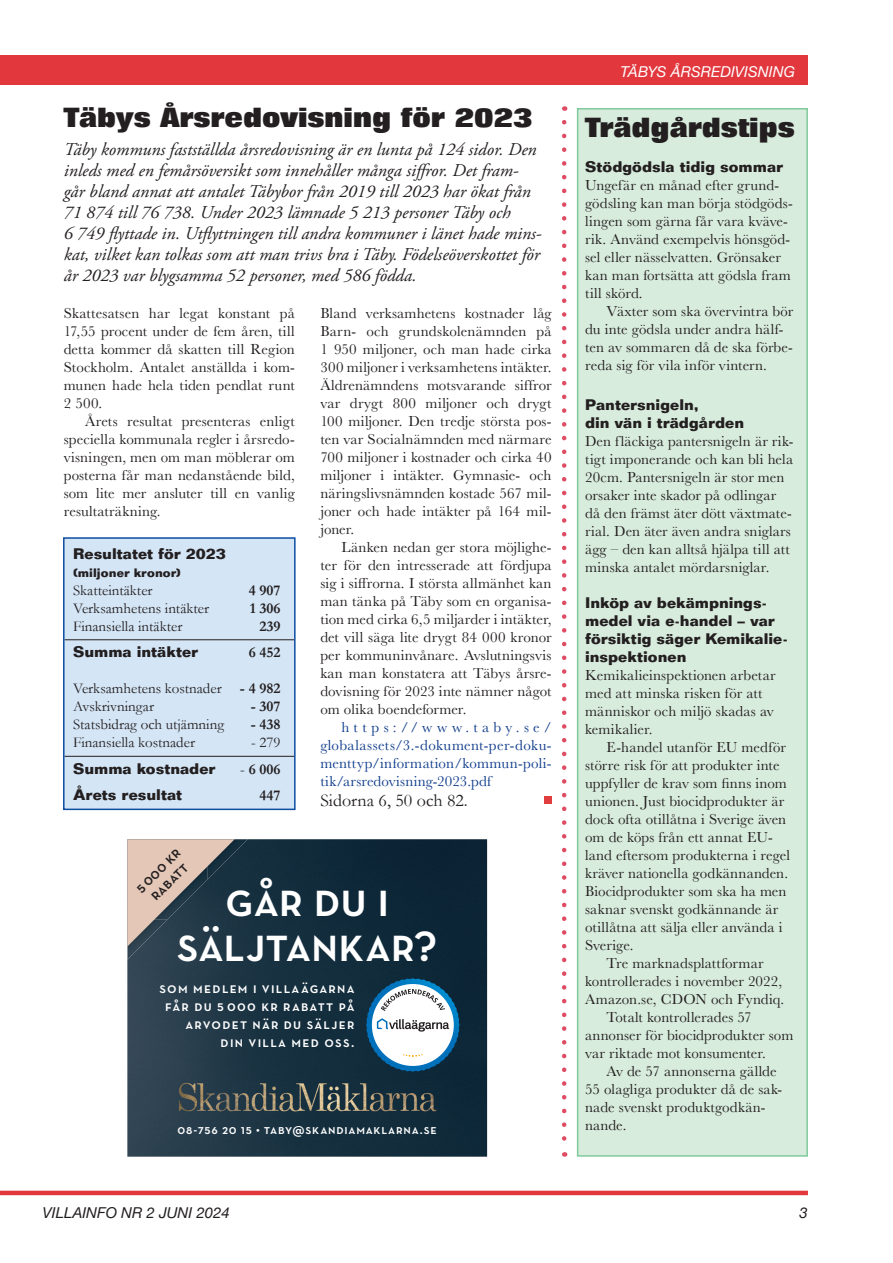
<style>
.page{position:relative;width:893px;height:1263px;background:#fff}
.page>*{position:absolute;margin:0;border:0;box-sizing:border-box;transform-origin:0 0}
.t1{font:500 49.2px/44.8px "Neutra Premium";letter-spacing:-.005em;color:#fff;text-align:center}
.Rubrik_2{font:800 27px "Folio";color:#231f20}
.Ingress{font:italic 18px/21px "Adobe Garamond Pro";color:#231f20}
.t2{font:18px "Garamond";color:#231f20}
.t3{font:500 15.75px/15.8px "Neutra Premium";color:#231f20;text-align:center}
.Brö_text_med_indrag{font:15px/18px "Baskerville";letter-spacing:.01em;color:#231f20}
.Brö_text_utan_indrag{font:15px/18px "Baskerville";letter-spacing:.01em;color:#231f20}
.Underrubrik{font:700 15px/18px "Folio";color:#231f20}
.t4{font:15px "Garamond";color:#231f20}
.Brö_text_med_indrag-2{font:15px/18px "Baskerville";letter-spacing:.01em;color:#103d8c;text-align:justify}
.t5{font:500 15px/17.9px "Neutra Premium";letter-spacing:.085em;color:#fff;text-align:right}
.Underrubrik-2{font:700 15px "Garamond";color:#231f20}
.t6{font:italic 15px "Helvetica Neue";color:#231f20}
.t7{font:italic 15px "Helvetica Neue";letter-spacing:.005em;color:#fff}
.t8{font:500 13.5px "Neutra Premium";letter-spacing:.055em;color:#fff}
.Underrubrik-3{font:700 12px "Folio";letter-spacing:.01em;color:#231f20}
.s1{font-weight:700}
.s2{font-weight:400}
</style>
<div class="page">
<div style="left:577px;top:108px;width:231px;height:1049px;background:#d8ecdd;border:2px solid #80ca9c"></div>
<svg style="left:562px;top:122px;width:4px;height:1035px"></svg>
<hr style="left:0;top:1191px;width:808px;height:4px;background:#e1373d">
<div style="left:0;top:55px;width:808px;height:30px;background:#e1373d"></div>
<img style="left:127px;top:839px;width:360px;height:318px">
<img style="left:235px;top:839px;width:13px;height:40px">
<img style="left:127px;top:946px;width:41px;height:13px">
<svg style="left:127px;top:839px;width:108px;height:107px;background:#83807f"></svg>
<img style="left:176px;top:1081px;width:264px;height:32px">
<svg style="left:366px;top:978px;width:94px;height:94px"></svg>
<div style="left:544px;top:796px;width:7px;height:8px;background:#e13e40"></div>
<div style="left:64px;top:538px;width:231px;height:271px;background:#d4e5f5"></div>
<hr style="left:65px;top:639px;width:229px;height:1px;background:#231f20">
<hr style="left:65px;top:756px;width:229px;height:1px;background:#231f20">
<div style="left:63px;top:537px;width:233px;height:273px;border:2px solid #0d4da1"></div>
<p class="Rubrik_2" style="left:64px;top:102px;width:470px">Täbys Årsredovisning för 2023</p>
<p class="Ingress" style="left:64px;top:140px;width:479px">Täby kommuns fastställda årsredovisning är en lunta på 124 sidor. Den inleds med en femårsöversikt som innehåller många siffror. Det fram&shy;går bland annat att antalet Täbybor från 2019 till 2023 har ökat från 71 874 till 76 738. Under 2023 lämnade 5 213 personer Täby och<br>6 749 flyttade in. Utflyttningen till andra kommuner i länet hade mins&shy;kat, vilket kan tolkas som att man trivs bra i Täby. Födelseöverskottet för år 2023 var blygsamma 52 personer, med 586 födda.</p>
<p class="Brö_text_utan_indrag" style="left:64px;top:304px;width:233px;text-align:justify">Skattesatsen har legat konstant på 17,55 procent under de fem åren, till detta kommer då skatten till Region Stockholm. Antalet anställda i kom&shy;munen hade hela tiden pendlat runt 2 500.</p>
<p class="Brö_text_med_indrag" style="left:64px;top:412px;width:233px;text-align:justify;text-indent:21px">Årets resultat presenteras enligt speciella kommunala regler i årsredo&shy;visningen, men om man möblerar om posterna får man nedanstående bild, som lite mer ansluter till en vanlig resultaträkning.</p>
<p class="Underrubrik" style="left:73px;top:544px;width:154px">Resultatet för 2023</p>
<p class="Underrubrik-3" style="left:73px;top:565px;width:109px">(miljoner kronor)</p>
<p class="t4" style="left:73px;top:581px;width:81px">Skatteintäkter</p>
<p class="Underrubrik-2" style="left:249px;top:581px;width:33px">4 907</p>
<p class="t4" style="left:73px;top:599px;width:138px">Verksamhetens intäkter</p>
<p class="Underrubrik-2" style="left:250px;top:599px;width:32px">1 306</p>
<p class="t4" style="left:73px;top:617px;width:111px">Finansiella intäkter</p>
<p class="Underrubrik-2" style="left:259px;top:617px;width:23px">239</p>
<p class="Underrubrik" style="left:73px;top:643px;width:127px">Summa intäkter</p>
<p class="Underrubrik-2" style="left:249px;top:644px;width:33px">6 452</p>
<p class="t4" style="left:73px;top:680px;width:209px">Verksamhetens kostnader <span class="s1">- 4 982</span></p>
<p class="t4" style="left:73px;top:698px;width:82px">Avskrivningar</p>
<p class="Underrubrik-2" style="left:251px;top:698px;width:31px">- 307</p>
<p class="t4" style="left:73px;top:716px;width:153px">Statsbidrag och utjämning</p>
<p class="Underrubrik-2" style="left:251px;top:716px;width:31px">- 438</p>
<p class="t4" style="left:73px;top:734px;width:123px">Finansiella kostnader</p>
<p class="t4" style="left:251px;top:734px;width:31px">- 279</p>
<p class="Underrubrik" style="left:73px;top:759px;width:144px">Summa kostnader</p>
<p class="Underrubrik-2" style="left:240px;top:760px;width:42px"><span class="s2">-</span> 6 006</p>
<p class="Underrubrik" style="left:73px;top:786px;width:111px">Årets resultat</p>
<p class="Underrubrik-2" style="left:259px;top:787px;width:23px">447</p>
<p class="Brö_text_utan_indrag" style="left:320px;top:304px;width:233px;text-align:justify">Bland verksamhetens kostnader låg Barn- och grundskolenämnden på 1 950 miljoner, och man hade cirka 300 miljoner i verksamhetens intäkter.<br>Äldrenämndens motsvarande siffror var drygt 800 miljoner och drygt 100 miljoner. Den tredje största pos&shy;ten var Socialnämnden med närmare 700 miljoner i kostnader och cirka 40 miljoner i intäkter. Gymnasie- och näringslivsnämnden kostade 567 mil&shy;joner och hade intäkter på 164 mil&shy;joner.</p>
<p class="Brö_text_med_indrag" style="left:320px;top:538px;width:233px;text-align:justify;text-indent:21px">Länken nedan ger stora möjlighe&shy;ter för den intresserade att fördjupa sig i siffrorna. I största allmänhet kan man tänka på Täby som en organisa&shy;tion med cirka 6,5 miljarder i intäkter, det vill säga lite drygt 84 000 kronor per kommuninvånare. Avslutningsvis kan man konstatera att Täbys årsre&shy;dovisning för 2023 inte nämner något om olika boendeformer.</p>
<p class="Brö_text_med_indrag-2" style="left:320px;top:718px;width:233px;text-indent:21px">https://www.taby.se/ globalassets/3.-dokument-per-doku&shy;menttyp/information/kommun-poli&shy;tik/arsredovisning-2023.pdf</p>
<p class="t2" style="left:320px;top:790px;width:149px">Sidorna 6, 50 och 82.</p>
<p class="t3" style="left:132px;top:884px;width:58px;rotate:-45deg">5 000 kr rabatt</p>
<p class="t1" style="left:177px;top:876px;width:262px">Går du i säljtankar?</p>
<p class="t5" style="left:160px;top:979px;width:197px">som medlem i villaägarna får du 5 000 kr rabatt på arvodet när du säljer din villa med oss.</p>
<p class="t8" style="left:178px;top:1120px;width:261px">08-756 20 15 • taby@skandiamaklarna.se</p>
<p class="t7" style="left:621px;top:61px;width:176px">TÄBYS ÅRSREDIVISNING</p>
<p class="Rubrik_2" style="left:585px;top:112px;width:211px">Trädgårdstips</p>
<p class="Underrubrik" style="left:585px;top:158px;width:199px">Stödgödsla tidig sommar</p>
<p class="Brö_text_utan_indrag" style="left:585px;top:177px;width:209px">Ungefär en månad efter grund&shy;gödsling kan man börja stödgöds&shy;lingen som gärna får vara kväve&shy;rik. Använd exempelvis hönsgöd&shy;sel eller nässelvatten. Grönsaker kan man fortsätta att gödsla fram till skörd.</p>
<p class="Brö_text_med_indrag" style="left:585px;top:303px;width:210px;text-indent:21px">Växter som ska övervintra bör du inte gödsla under andra hälf&shy;ten av sommaren då de ska förbe&shy;reda sig för vila inför vintern.</p>
<p class="Underrubrik" style="left:585px;top:395px;width:160px">Pantersnigeln,<br>din vän i trädgården</p>
<p class="Brö_text_utan_indrag" style="left:585px;top:432px;width:210px">Den fläckiga pantersnigeln är rik&shy;tigt imponerande och kan bli hela 20cm. Pantersnigeln är stor men orsaker inte skador på odlingar då den främst äter dött växtmate&shy;rial. Den äter även andra sniglars ägg – den kan alltså hjälpa till att minska antalet mördarsniglar.</p>
<p class="Underrubrik" style="left:585px;top:593px;width:204px">Inköp av bekämpnings&shy;medel via e-handel – var försiktig säger Kemikalie&shy;inspektionen</p>
<p class="Brö_text_utan_indrag" style="left:585px;top:666px;width:192px">Kemikalieinspektionen arbetar med att minska risken för att människor och miljö skadas av kemikalier.</p>
<p class="Brö_text_med_indrag" style="left:585px;top:738px;width:207px;text-indent:21px">E-handel utanför EU medför större risk för att produkter inte uppfyller de krav som finns inom unionen. Just biocidprodukter är dock ofta otillåtna i Sverige även om de köps från ett annat EU&shy;land eftersom produkterna i regel kräver nationella godkännanden.<br>Biocidprodukter som ska ha men saknar svenskt godkännande är otillåtna att sälja eller använda i<br>Sverige.</p>
<p class="Brö_text_med_indrag" style="left:585px;top:954px;width:201px;text-align:center">Tre marknadsplattformar kontrollerades i november 2022,<br>Amazon.se, CDON och Fyndiq.</p>
<p class="Brö_text_med_indrag" style="left:585px;top:1008px;width:210px;text-indent:21px">Totalt kontrollerades 57 annonser för biocidprodukter som var riktade mot konsumenter.</p>
<p class="Brö_text_med_indrag" style="left:585px;top:1062px;width:199px;text-indent:21px">Av de 57 annonserna gällde<br>55 olagliga produkter då de sak&shy;nade svenskt produktgodkän&shy;nande.</p>
<p class="t6" style="left:43px;top:1202px;width:189px">VILLAINFO NR 2 JUNI 2024</p>
<p class="t6" style="left:800px;top:1202px;width:10px">3</p>
</div>
